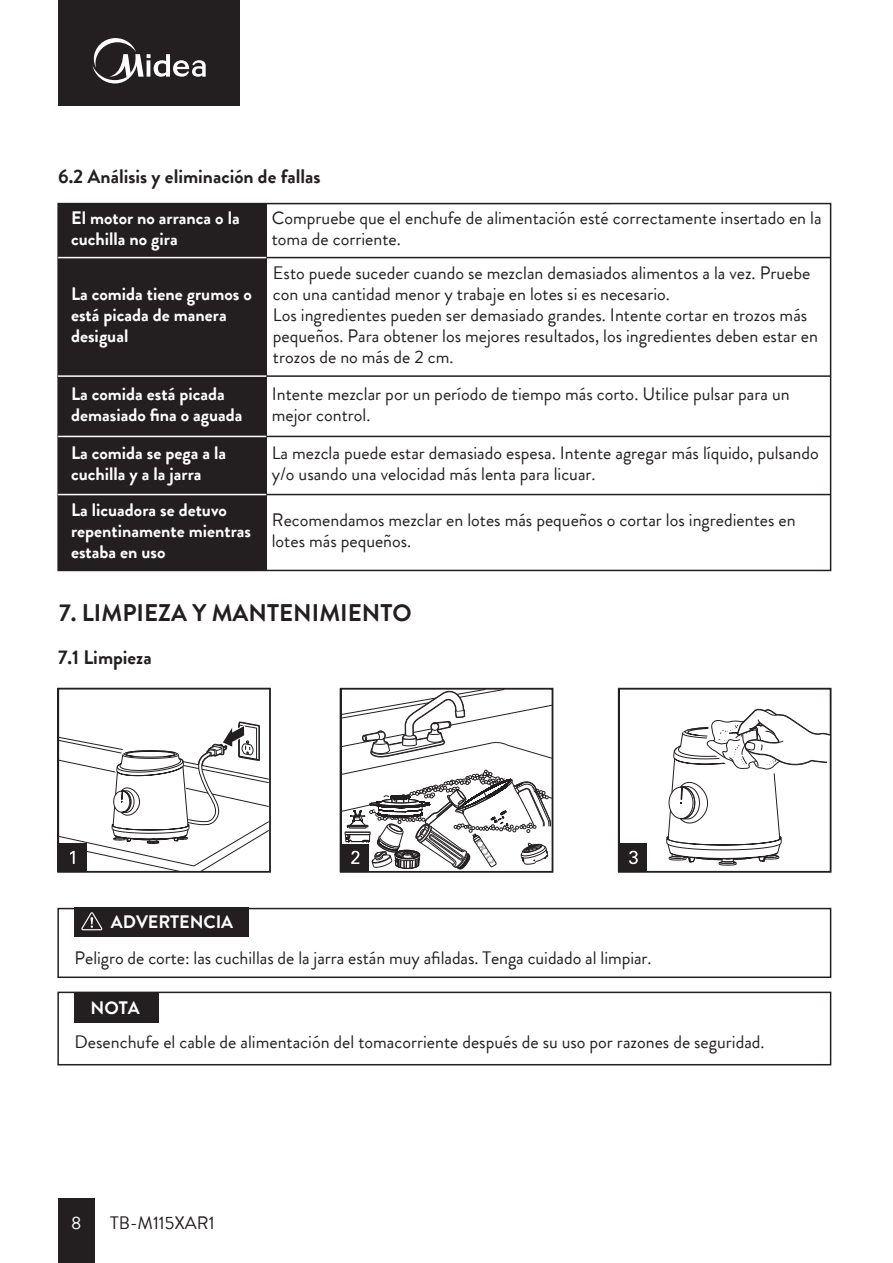
<style>
.page{position:relative;width:893px;height:1263px;background:#fff}
.page>*{position:absolute;margin:0;border:0;box-sizing:border-box;transform-origin:0 0}
.t1{font:700 24px "Brandon Grotesque";color:#231f20}
.t2{font:700 19.5px "Brandon Grotesque";color:#231f20}
.t3{font:18px/21px "Brandon Grotesque";color:#231f20}
.t4{font:700 18px/21px "Brandon Grotesque";color:#fff}
.t5{font:18px "Brandon Grotesque";color:#fff}
</style>
<div class="page">
<div style="left:58px;top:0;width:182px;height:106px;background:#231f20"></div>
<svg style="left:92px;top:38px;width:114px;height:45px"></svg>
<div style="left:58px;top:1198px;width:36px;height:65px;background:#231f20"></div>
<div style="left:75px;top:993px;width:84px;height:29px;background:#231f20"></div>
<div style="left:57px;top:991px;width:774px;height:74px;border:2px solid #231f20"></div>
<div style="left:58px;top:204px;width:208px;height:366px;background:#231f20"></div>
<hr style="left:58px;top:257px;width:773px;height:1px;background:#231f20">
<hr style="left:58px;top:436px;width:773px;height:1px;background:#231f20">
<div style="left:57px;top:203px;width:774px;height:368px;border:2px solid #231f20"></div>
<hr style="left:58px;top:494px;width:773px;height:1px;background:#231f20">
<hr style="left:58px;top:375px;width:773px;height:2px;background:#231f20">
<hr style="left:58px;top:375px;width:208px;height:2px;background:#fff">
<hr style="left:58px;top:257px;width:208px;height:1px;background:#fff">
<hr style="left:58px;top:494px;width:208px;height:1px;background:#fff">
<hr style="left:58px;top:436px;width:208px;height:1px;background:#fff">
<svg style="left:57px;top:687px;width:214px;height:186px"></svg>
<svg style="left:617px;top:687px;width:215px;height:186px"></svg>
<svg style="left:339px;top:568px;width:215px;height:305px"></svg>
<div style="left:57px;top:908px;width:774px;height:70px;border:2px solid #231f20"></div>
<div style="left:75px;top:908px;width:174px;height:29px;background:#231f20"></div>
<svg style="left:81px;top:912px;width:21px;height:18px"></svg>
<p class="t2" style="left:58px;top:162px;width:264px">6.2 Análisis y eliminación de fallas</p>
<p class="t4" style="left:71px;top:208px;width:170px">El motor no arranca o la cuchilla no gira</p>
<p class="t4" style="left:71px;top:284px;width:182px">La comida tiene grumos o está picada de manera desigual</p>
<p class="t4" style="left:71px;top:383px;width:173px">La comida está picada demasiado fina o aguada</p>
<p class="t4" style="left:71px;top:443px;width:157px">La comida se pega a la cuchilla y a la jarra</p>
<p class="t4" style="left:71px;top:499px;width:181px">La licuadora se detuvo repentinamente mientras estaba en uso</p>
<p class="t3" style="left:272px;top:208px;width:551px">Compruebe que el enchufe de alimentación esté correctamente insertado en la toma de corriente.</p>
<p class="t3" style="left:273px;top:263px;width:546px">Esto puede suceder cuando se mezclan demasiados alimentos a la vez. Pruebe con una cantidad menor y trabaje en lotes si es necesario.<br>Los ingredientes pueden ser demasiado grandes. Intente cortar en trozos más pequeños. Para obtener los mejores resultados, los ingredientes deben estar en trozos de no más de 2 cm.</p>
<p class="t3" style="left:272px;top:384px;width:519px">Intente mezclar por un período de tiempo más corto. Utilice pulsar para un mejor control.</p>
<p class="t3" style="left:272px;top:443px;width:549px">La mezcla puede estar demasiado espesa. Intente agregar más líquido, pulsando y/o usando una velocidad más lenta para licuar.</p>
<p class="t3" style="left:272px;top:510px;width:525px">Recomendamos mezclar en lotes más pequeños o cortar los ingredientes en lotes más pequeños.</p>
<h1 class="t1" style="left:59px;top:595px;width:354px">7. LIMPIEZA Y MANTENIMIENTO</h1>
<p class="t2" style="left:58px;top:643px;width:95px">7.1 Limpieza</p>
<p class="t4" style="left:111px;top:912px;width:124px">ADVERTENCIA</p>
<p class="t3" style="left:75px;top:947px;width:579px">Peligro de corte: las cuchillas de la jarra están muy afiladas. Tenga cuidado al limpiar.</p>
<p class="t4" style="left:91px;top:997px;width:50px">NOTA</p>
<p class="t3" style="left:75px;top:1031px;width:692px">Desenchufe el cable de alimentación del tomacorriente después de su uso por razones de seguridad.</p>
<p class="t5" style="left:71px;top:1211px;width:12px">8</p>
<p class="t3" style="left:110px;top:1213px;width:106px">TB-M115XAR1</p>
</div>
